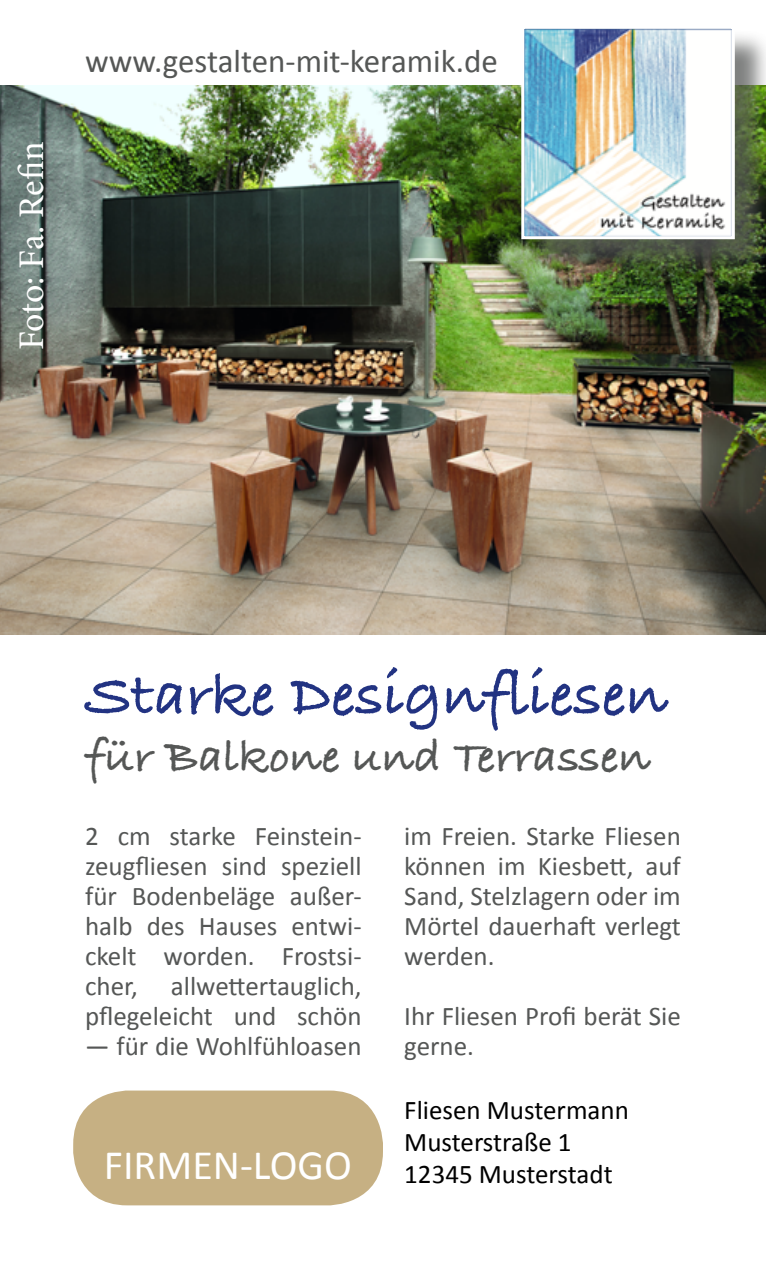
<style>
.page{position:relative;width:766px;height:1276px;background:#fff}
.page>*{position:absolute;margin:0;border:0;box-sizing:border-box;transform-origin:0 0}
.t1{font:700 63px "Bradley Hand ITC";color:#223382}
.t2{font:700 48px "Bradley Hand ITC";color:#555756}
.t3{font:42px "Calibri";color:#fff}
.t4{font:36px "Minion Pro";letter-spacing:-.01em;color:#fff}
.t5{font:33px "Calibri";color:#555756}
.t6{font:27px/30px "Calibri";color:#555756;text-align:justify}
.t7{font:27px "Calibri";color:#000}
</style>
<div class="page">
<img style="left:0;top:85px;width:765px;height:549px">
<div style="left:524px;top:29px;width:241px;height:248px;background:#555756;opacity:.75"></div>
<img style="left:525px;top:30px;width:205px;height:205px">
<div style="left:521px;top:26px;width:213px;height:213px;border:3px solid #fff"></div>
<div style="left:73px;top:1090px;width:310px;height:115px;background:#c6b083;border-radius:54px"></div>
<p class="t4" style="left:8px;top:350px;width:211px;rotate:-90deg">Foto: Fa. Refin</p>
<p class="t5" style="left:85px;top:40px;width:414px">www.gestalten-mit-keramik.de</p>
<p class="t1" style="left:85px;top:659px;width:584px">Starke Designfliesen</p>
<p class="t2" style="left:85px;top:729px;width:567px">für Balkone und Terrassen</p>
<p class="t6" style="left:85px;top:820px;width:278px">2 cm starke Feinstein&shy;zeugfliesen sind speziell für Bodenbeläge außer&shy;halb des Hauses entwi&shy;ckelt worden. Frostsi&shy;cher, allwettertauglich, pflegeleicht und schön</p>
<p class="t6" style="left:85px;top:1030px;width:278px">— für die Wohlfühloasen</p>
<h3 class="t3" style="left:104px;top:1139px;width:249px">FIRMEN-LOGO</h3>
<p class="t6" style="left:404px;top:820px;width:278px">im Freien. Starke Fliesen können im Kiesbett, auf Sand, Stelzlagern oder im Mörtel dauerhaft verlegt werden.</p>
<p class="t6" style="left:404px;top:1000px;width:278px">Ihr Fliesen Profi berät Sie gerne.</p>
<p class="t7" style="left:404px;top:1093px;width:226px">Fliesen Mustermann</p>
<p class="t7" style="left:404px;top:1125px;width:169px">Musterstraße 1</p>
<p class="t7" style="left:404px;top:1157px;width:210px">12345 Musterstadt</p>
</div>
